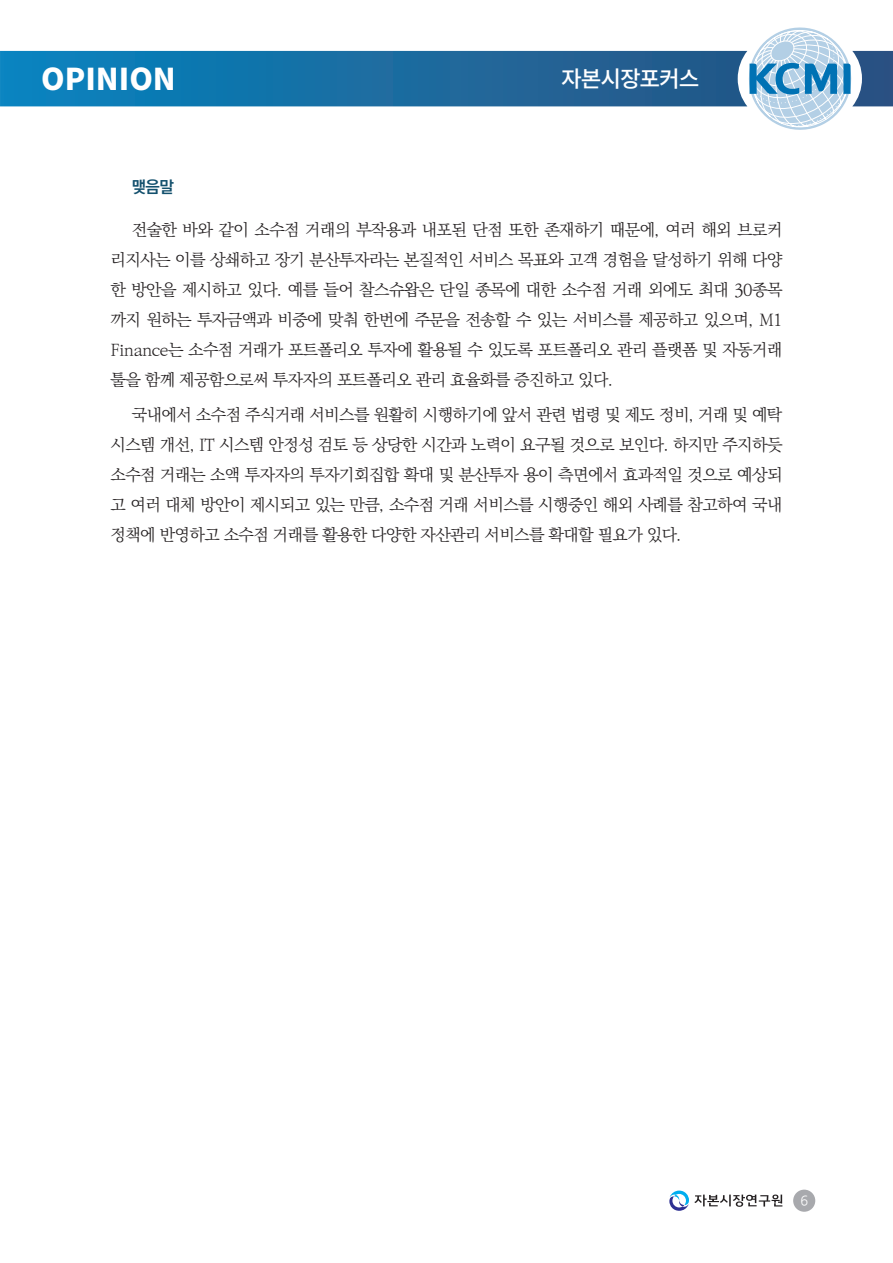
<style>
.page{position:relative;width:893px;height:1263px;background:#fff}
.page>*{position:absolute;margin:0;border:0;box-sizing:border-box;transform-origin:0 0}
.t1{font:900 30px "Noto Sans CJ Kkr";color:#fff}
.t2{font:500 22.5px "Noto Sans CJ Kkr";letter-spacing:-.05em;color:#fff}
.t3{font:300 16.5px/30px "Ko Pub Batang";letter-spacing:-.035em;color:#231f20;text-align:justify}
.t4{font:700 16.5px "Ko Pub Dotum";color:#13506d}
.t5{font:13.5px "Nanum Gothic";color:#fff;scale:.95 1}
</style>
<div class="page">
<div style="left:793px;top:1189px;width:22px;height:23px;background:#a8a9ad;border-radius:50%"></div>
<svg style="left:669px;top:1190px;width:113px;height:21px"></svg>
<svg style="left:0;top:27px;width:893px;height:103px"></svg>
<h1 class="t1" style="left:41px;top:62px;width:136px">OPINION</h1>
<h2 class="t2" style="left:561px;top:66px;width:140px">자본시장포커스</h2>
<p class="t4" style="left:132px;top:178px;width:44px">맺음말</p>
<p class="t3" style="left:111px;top:215px;width:673px;text-indent:21px">전술한 바와 같이 소수점 거래의 부작용과 내포된 단점 또한 존재하기 때문에, 여러 해외 브로커 리지사는 이를 상쇄하고 장기 분산투자라는 본질적인 서비스 목표와 고객 경험을 달성하기 위해 다양 한 방안을 제시하고 있다. 예를 들어 찰스슈왑은 단일 종목에 대한 소수점 거래 외에도 최대 30종목 까지 원하는 투자금액과 비중에 맞춰 한번에 주문을 전송할 수 있는 서비스를 제공하고 있으며, M1<br>Finance는 소수점 거래가 포트폴리오 투자에 활용될 수 있도록 포트폴리오 관리 플랫폼 및 자동거래 툴을 함께 제공함으로써 투자자의 포트폴리오 관리 효율화를 증진하고 있다.</p>
<p class="t3" style="left:111px;top:400px;width:673px;text-indent:21px">국내에서 소수점 주식거래 서비스를 원활히 시행하기에 앞서 관련 법령 및 제도 정비, 거래 및 예탁 시스템 개선, IT 시스템 안정성 검토 등 상당한 시간과 노력이 요구될 것으로 보인다. 하지만 주지하듯 소수점 거래는 소액 투자자의 투자기회집합 확대 및 분산투자 용이 측면에서 효과적일 것으로 예상되 고 여러 대체 방안이 제시되고 있는 만큼, 소수점 거래 서비스를 시행중인 해외 사례를 참고하여 국내 정책에 반영하고 소수점 거래를 활용한 다양한 자산관리 서비스를 확대할 필요가 있다.</p>
<p class="t5" style="left:800px;top:1194px;width:10px">6</p>
</div>
